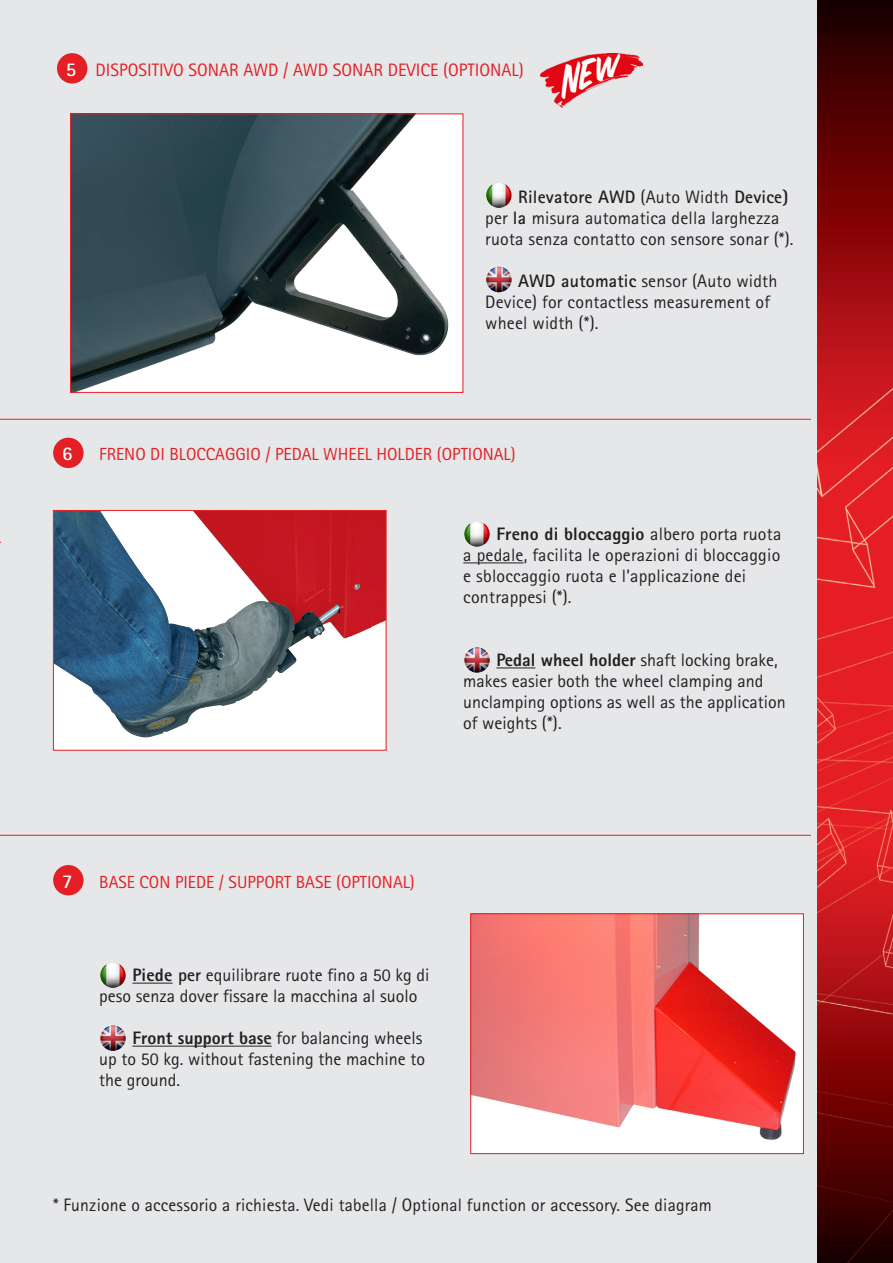
<style>
.page{position:relative;width:893px;height:1263px;background:#fff}
.page>*{position:absolute;margin:0;border:0;box-sizing:border-box;transform-origin:0 0}
._1-numeri_tondi_GRAN{font:700 19.5px "Rotis Sans Serif Std";color:#fff}
._4-testo_paragrafo_c{font:18px/21px "Rotis Sans Serif Std";letter-spacing:.01em;color:#231f20}
._3-testo_pallini_da{font:18px "Rotis Sans Serif Std";color:#e41f25}
._3-testo_pallini_da-2{font:17.55px "Rotis Sans Serif Std";color:#e41f25}
.s1{font-weight:700}
.s2{font-weight:800}
</style>
<div class="page">
<div style="left:0;top:0;width:817px;height:1263px;background:#e6e7e9"></div>
<hr style="left:0;top:419px;width:811px;height:1px;background:#e41f25">
<hr style="left:0;top:835px;width:811px;height:1px;background:#e41f25">
<img style="left:818px;top:0;width:75px;height:1263px">
<div style="left:57px;top:53px;width:30px;height:31px;background:#e41f25;border-radius:50%"></div>
<div style="left:53px;top:510px;width:333px;height:240px;background:#fff"></div>
<img style="left:55px;top:512px;width:329px;height:225px">
<div style="left:53px;top:510px;width:333px;height:240px;border:1px solid #e41f25"></div>
<div style="left:471px;top:914px;width:332px;height:239px;background:#fff"></div>
<img style="left:472px;top:915px;width:324px;height:225px">
<div style="left:470px;top:913px;width:334px;height:241px;border:1px solid #e41f25"></div>
<img style="left:540px;top:53px;width:102px;height:55px">
<img style="left:486px;top:183px;width:26px;height:25px">
<img style="left:486px;top:267px;width:26px;height:25px">
<div style="left:53px;top:438px;width:31px;height:30px;background:#e41f25;border-radius:50%"></div>
<div style="left:53px;top:865px;width:31px;height:30px;background:#e41f25;border-radius:50%"></div>
<hr style="left:463px;top:562px;width:61px;height:1px;background:#231f20">
<hr style="left:496px;top:667px;width:39px;height:1px;background:#231f20">
<img style="left:464px;top:522px;width:26px;height:25px">
<img style="left:464px;top:647px;width:26px;height:26px">
<hr style="left:132px;top:983px;width:41px;height:1px;background:#231f20">
<hr style="left:132px;top:1046px;width:140px;height:1px;background:#231f20">
<img style="left:100px;top:963px;width:26px;height:25px">
<img style="left:100px;top:1025px;width:26px;height:26px">
<div style="left:71px;top:114px;width:392px;height:278px;background:#fff"></div>
<img style="left:72px;top:116px;width:377px;height:275px">
<div style="left:70px;top:114px;width:393px;height:279px;border:1px solid #e41f25"></div>
<p class="_1-numeri_tondi_GRAN" style="left:66px;top:57px;width:12px">5</p>
<p class="_3-testo_pallini_da" style="left:95px;top:60px;width:430px">DISPOSITIVO SONAR AWD / AWD SONAR DEVICE (OPTIONAL)</p>
<p class="_4-testo_paragrafo_c" style="left:485px;top:186px;width:310px;text-indent:33px"><span class="s1">Rilevatore AWD</span> (Auto Width <span class="s1">Device) </span>per <span class="s1">la</span> misura automatica della larghezza ruota senza contatto con sensore sonar (*).</p>
<p class="_4-testo_paragrafo_c" style="left:485px;top:270px;width:294px;text-indent:33px"><span class="s1">AWD automatic</span> sensor (Auto width<br>Device) for contactless measurement of wheel width (*).</p>
<p class="_1-numeri_tondi_GRAN" style="left:62px;top:441px;width:12px">6</p>
<p class="_3-testo_pallini_da-2" style="left:99px;top:444px;width:418px">FRENO DI BLOCCAGGIO / PEDAL WHEEL HOLDER (OPTIONAL)</p>
<p class="_4-testo_paragrafo_c" style="left:463px;top:523px;width:319px;text-indent:33px"><span class="s2">Freno di bloccaggio</span> albero porta ruota a pedale, facilita le operazioni di bloccaggio e sbloccaggio ruota e l’applicazione dei contrappesi (*).</p>
<p class="_4-testo_paragrafo_c" style="left:463px;top:649px;width:324px;text-indent:33px"><span class="s2">Pedal wheel holder</span> shaft locking brake, makes easier both the wheel clamping and unclamping options as well as the application of weights (*).</p>
<p class="_1-numeri_tondi_GRAN" style="left:62px;top:869px;width:12px">7</p>
<p class="_3-testo_pallini_da-2" style="left:99px;top:871px;width:317px">BASE CON PIEDE / SUPPORT BASE (OPTIONAL)</p>
<p class="_4-testo_paragrafo_c" style="left:99px;top:964px;width:332px;text-indent:33px"><span class="s2">Piede</span> <span class="s1">per</span> equilibrare ruote fino a 50 kg di peso senza dover fissare la macchina al suolo</p>
<p class="_4-testo_paragrafo_c" style="left:99px;top:1027px;width:327px;text-indent:33px"><span class="s2">Front support base</span> for balancing wheels up to 50 kg. without fastening the machine to the ground.</p>
<p class="_4-testo_paragrafo_c" style="left:53px;top:1194px;width:660px">* Funzione o accessorio a richiesta. Vedi tabella / Optional function or accessory. See diagram</p>
</div>
